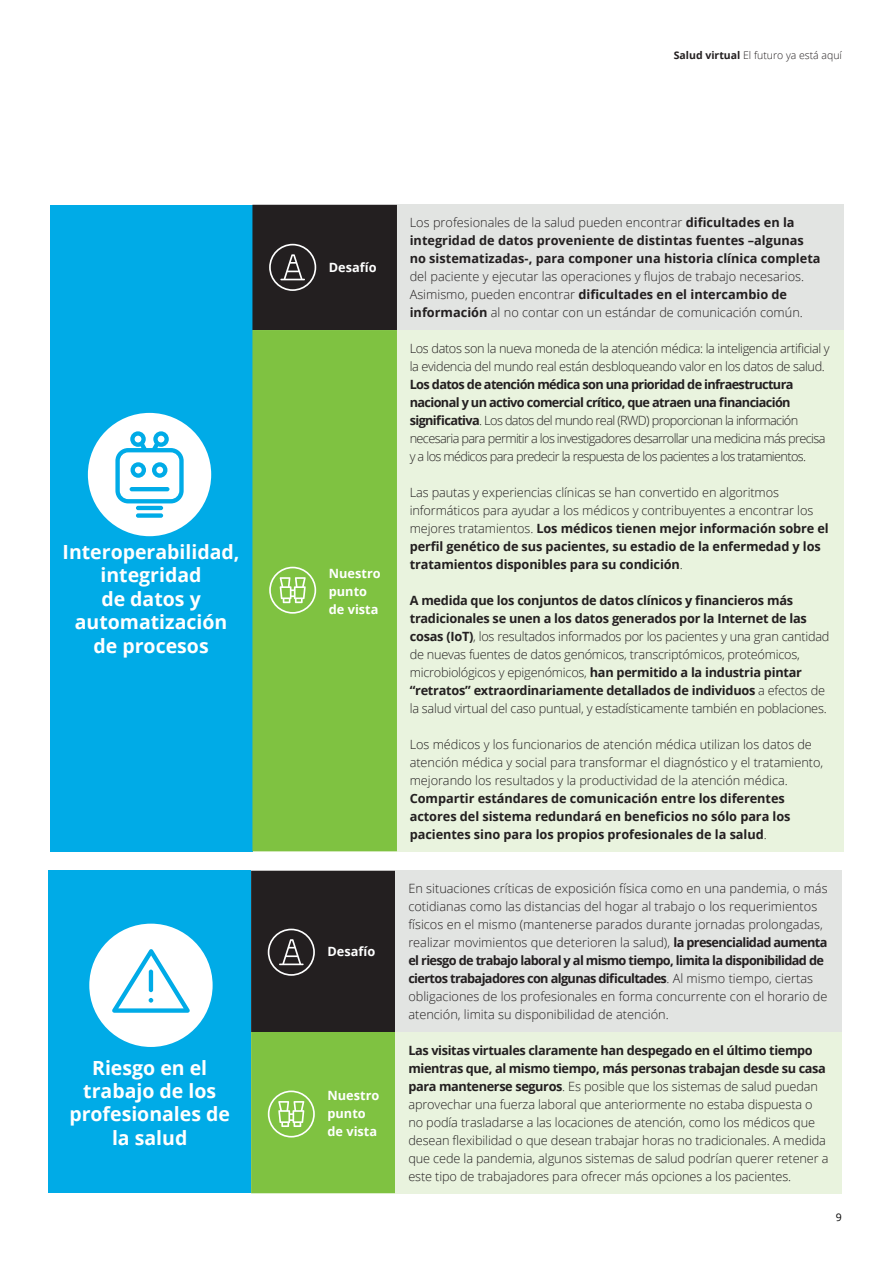
<style>
.page{position:relative;width:893px;height:1263px;background:#fff}
.page>*{position:absolute;margin:0;border:0;box-sizing:border-box;transform-origin:0 0}
.Brochure_title___Rig{font:700 19.5px/23.4px "Open Sans";color:#fff;text-align:center}
.Brochure_title___Rig-2{font:300 12.75px/18px "Open Sans";letter-spacing:-.01em;color:#231f20}
.Brochure_title___Rig-3{font:300 12.75px/18px "Open Sans";letter-spacing:-.05em;color:#231f20}
.Brochure_title___Rig-4{font:300 12.75px/18px "Open Sans";letter-spacing:-.03em;color:#231f20}
.Brochure_title___Rig-5{font:700 12.75px/18px "Open Sans";color:#fff}
.Brochure_title___Rig-6{font:300 10.5px "Open Sans";color:#231f20}
.Folio_Right_pg__7_9{font:10.5px "Open Sans";color:#010101}
.s1{font-weight:700}
</style>
<div class="page">
<div style="left:50px;top:205px;width:202px;height:646px;background:#00abe7"></div>
<div style="left:397px;top:205px;width:446px;height:125px;background:#e2e4e2"></div>
<div style="left:252px;top:330px;width:145px;height:521px;background:#7fc241"></div>
<div style="left:397px;top:330px;width:446px;height:521px;background:#e9f3de"></div>
<svg style="left:269px;top:567px;width:47px;height:47px;background:#9ccf6c"></svg>
<div style="left:252px;top:205px;width:145px;height:125px;background:#231f20"></div>
<svg style="left:88px;top:413px;width:123px;height:123px"></svg>
<div style="left:48px;top:871px;width:203px;height:322px;background:#00abe7"></div>
<div style="left:396px;top:871px;width:446px;height:161px;background:#e2e4e2"></div>
<div style="left:396px;top:1032px;width:446px;height:161px;background:#e9f3de"></div>
<svg style="left:251px;top:871px;width:145px;height:322px;background:#557335"></svg>
<svg style="left:89px;top:924px;width:124px;height:123px"></svg>
<p class="Brochure_title___Rig" style="left:63px;top:540px;width:178px">Interoperabilidad, integridad<br>de datos y automatización de procesos</p>
<p class="Brochure_title___Rig" style="left:69px;top:1055px;width:162px">Riesgo en el trabajo de los profesionales de la salud</p>
<p class="Brochure_title___Rig-6" style="left:674px;top:48px;width:170px"><span class="s1">Salud virtual</span> El futuro ya está aquí</p>
<p class="Brochure_title___Rig-5" style="left:329px;top:258px;width:49px">Desafío</p>
<p class="Brochure_title___Rig-5" style="left:329px;top:564px;width:53px">Nuestro punto de vista</p>
<p class="Brochure_title___Rig-5" style="left:327px;top:942px;width:49px">Desafío</p>
<p class="Brochure_title___Rig-5" style="left:327px;top:1085px;width:53px">Nuestro punto de vista</p>
<p class="Brochure_title___Rig-2" style="left:410px;top:213px;width:412px">Los profesionales de la salud pueden encontrar <span class="s1">dificultades en la integridad de datos proveniente de distintas fuentes –algunas no sistematizadas-, para componer una historia clínica completa </span>del paciente y ejecutar las operaciones y flujos de trabajo necesarios.<br>Asimismo, pueden encontrar <span class="s1">dificultades en el intercambio de información</span> al no contar con un estándar de comunicación común.</p>
<p class="Brochure_title___Rig-4" style="left:410px;top:339px;width:421px">Los datos son la nueva moneda de la atención médica: la inteligencia artificial y la evidencia del mundo real están desbloqueando valor en los datos de salud.</p>
<p class="Brochure_title___Rig-3" style="left:410px;top:375px;width:417px"><span class="s1">Los datos de atención médica son una prioridad de infraestructura nacional y un activo comercial crítico, que atraen una financiación significativa</span>. Los datos del mundo real (RWD) proporcionan la información necesaria para permitir a los investigadores desarrollar una medicina más precisa y a los médicos para predecir la respuesta de los pacientes a los tratamientos.</p>
<p class="Brochure_title___Rig-2" style="left:410px;top:483px;width:420px">Las pautas y experiencias clínicas se han convertido en algoritmos informáticos para ayudar a los médicos y contribuyentes a encontrar los mejores tratamientos. <span class="s1">Los médicos tienen mejor información sobre el perfil genético de sus pacientes, su estadio de la enfermedad y los tratamientos disponibles para su condición</span>.</p>
<p class="Brochure_title___Rig-2" style="left:410px;top:591px;width:421px"><span class="s1">A medida que los conjuntos de datos clínicos y financieros más tradicionales se unen a los datos generados por la Internet de las cosas (IoT)</span>, los resultados informados por los pacientes y una gran cantidad de nuevas fuentes de datos genómicos, transcriptómicos, proteómicos, microbiológicos y epigenómicos, <span class="s1">han permitido a la industria pintar “retratos” extraordinariamente detallados de individuos</span> a efectos de la salud virtual del caso puntual, y estadísticamente también en poblaciones.</p>
<p class="Brochure_title___Rig-2" style="left:410px;top:735px;width:415px">Los médicos y los funcionarios de atención médica utilizan los datos de atención médica y social para transformar el diagnóstico y el tratamiento, mejorando los resultados y la productividad de la atención médica.<br><span class="s1">Compartir estándares de comunicación entre los diferentes actores del sistema redundará en beneficios no sólo para los pacientes sino para los propios profesionales de la salud</span>.</p>
<p class="Brochure_title___Rig-2" style="left:408px;top:879px;width:421px">En situaciones críticas de exposición física como en una pandemia, o más cotidianas como las distancias del hogar al trabajo o los requerimientos físicos en el mismo (mantenerse parados durante jornadas prolongadas, realizar movimientos que deterioren la salud), <span class="s1">la presencialidad aumenta el riesgo de trabajo laboral y al mismo tiempo, limita la disponibilidad de ciertos trabajadores con algunas dificultades</span>. Al mismo tiempo, ciertas obligaciones de los profesionales en forma concurrente con el horario de atención, limita su disponibilidad de atención.</p>
<p class="Brochure_title___Rig-2" style="left:408px;top:1040px;width:422px"><span class="s1">Las visitas virtuales claramente han despegado en el último tiempo mientras que, al mismo tiempo, más personas trabajan desde su casa para mantenerse seguros</span>. Es posible que los sistemas de salud puedan aprovechar una fuerza laboral que anteriormente no estaba dispuesta o no podía trasladarse a las locaciones de atención, como los médicos que desean flexibilidad o que desean trabajar horas no tradicionales. A medida que cede la pandemia, algunos sistemas de salud podrían querer retener a este tipo de trabajadores para ofrecer más opciones a los pacientes.</p>
<p class="Folio_Right_pg__7_9" style="left:836px;top:1210px;width:8px">9</p>
</div>
